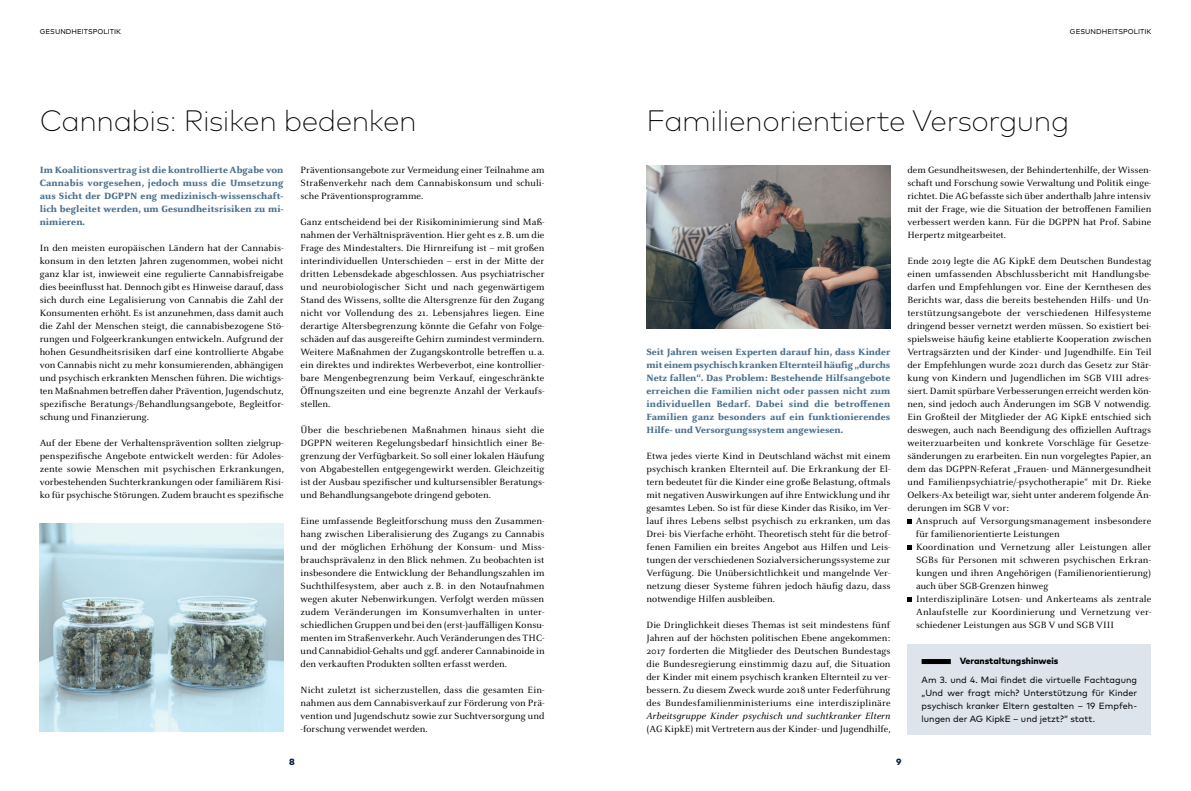
<style>
.page{position:relative;width:1191px;height:791px;background:#fff}
.page>*{position:absolute;margin:0;border:0;box-sizing:border-box;transform-origin:0 0}
.t1{font:200 29.5px "Mark Pro";letter-spacing:-.015em;color:#000}
.t2{font:10px/13px "Celeste Pro";letter-spacing:.005em;color:#000;text-align:justify}
.t3{font:800 10px/13px "Celeste Pro";letter-spacing:.005em;color:#4b718e;text-align:justify}
.t4{font:italic 10px "Celeste Pro";letter-spacing:.015em;color:#000}
.t5{font:9px/13px "Mark Pro";color:#000;text-align:justify}
.t6{font:800 9px "Mark Pro";color:#000}
.t7{font:800 9px "Mark Pro";color:#00203a}
.t8{font:7px "Mark Pro";letter-spacing:.005em;color:#000}
</style>
<div class="page">
<svg style="left:907px;top:519px;width:4px;height:5px"></svg>
<svg style="left:907px;top:545px;width:4px;height:5px"></svg>
<svg style="left:907px;top:597px;width:4px;height:5px"></svg>
<img style="left:646px;top:166px;width:244px;height:163px">
<div style="left:907px;top:644px;width:244px;height:90px;background:#dde4ec"></div>
<div style="left:921px;top:659px;width:29px;height:5px;background:#000"></div>
<img style="left:40px;top:524px;width:243px;height:208px">
<p class="t8" style="left:40px;top:26px;width:83px">GESUNDHEITSPOLITIK</p>
<p class="t8" style="left:1070px;top:26px;width:83px">GESUNDHEITSPOLITIK</p>
<h1 class="t1" style="left:40px;top:98px;width:378px">Cannabis: Risiken bedenken</h1>
<p class="t2" style="left:300px;top:163px;width:245px">Präventionsangebote zur Vermeidung einer Teilnahme am Straßenverkehr nach dem Cannabiskonsum und schuli&shy;sche Präventionsprogramme.</p>
<p class="t2" style="left:300px;top:215px;width:245px">Ganz entscheidend bei der Risikominimierung sind Maß&shy;nahmen der Verhältnisprävention. Hier geht es z.B. um die Frage des Mindestalters. Die Hirnreifung ist – mit großen interindividuellen Unterschieden – erst in der Mitte der dritten Lebensdekade abgeschlossen. Aus psychiatrischer und neurobiologischer Sicht und nach gegenwärtigem Stand des Wissens, sollte die Altersgrenze für den Zugang nicht vor Vollendung des 21. Lebensjahres liegen. Eine derartige Altersbegrenzung könnte die Gefahr von Folge&shy;schäden auf das ausgereifte Gehirn zumindest vermindern.<br>Weitere Maßnahmen der Zugangskontrolle betreffen u. a. ein direktes und indirektes Werbeverbot, eine kontrollier&shy;bare Mengenbegrenzung beim Verkauf, eingeschränkte Öffnungszeiten und eine begrenzte Anzahl der Verkaufs&shy;stellen.</p>
<p class="t2" style="left:300px;top:423px;width:245px">Über die beschriebenen Maßnahmen hinaus sieht die DGPPN weiteren Regelungsbedarf hinsichtlich einer Be&shy;grenzung der Verfügbarkeit. So soll einer lokalen Häufung von Abgabestellen entgegengewirkt werden. Gleichzeitig ist der Ausbau spezifischer und kultursensibler Beratungs&shy;und Behandlungsangebote dringend geboten.</p>
<p class="t2" style="left:300px;top:514px;width:245px">Eine umfassende Begleitforschung muss den Zusammen&shy;hang zwischen Liberalisierung des Zugangs zu Cannabis und der möglichen Erhöhung der Konsum- und Miss&shy;brauchsprävalenz in den Blick nehmen. Zu beobachten ist insbesondere die Entwicklung der Behandlungszahlen im Suchthilfesystem, aber auch z. B. in den Notaufnahmen wegen akuter Nebenwirkungen. Verfolgt werden müssen zudem Veränderungen im Konsumverhalten in unter&shy;schiedlichen Gruppen und bei den (erst-)auffälligen Konsu&shy;menten im Straßenverkehr. Auch Veränderungen des THC&shy;und Cannabidiol-Gehalts und ggf. anderer Cannabinoide in den verkauften Produkten sollten erfasst werden.</p>
<p class="t2" style="left:300px;top:683px;width:245px">Nicht zuletzt ist sicherzustellen, dass die gesamten Ein&shy;nahmen aus dem Cannabisverkauf zur Förderung von Prä&shy;vention und Jugendschutz sowie zur Suchtversorgung und -forschung verwendet werden.</p>
<p class="t3" style="left:40px;top:163px;width:245px">Im Koalitionsvertrag ist die kontrollierte Abgabe von Cannabis vorgesehen, jedoch muss die Umsetzung aus Sicht der DGPPN eng medizinisch-wissenschaft&shy;lich begleitet werden, um Gesundheitsrisiken zu mi&shy;nimieren.</p>
<p class="t2" style="left:40px;top:241px;width:246px">In den meisten europäischen Ländern hat der Cannabis&shy;konsum in den letzten Jahren zugenommen, wobei nicht ganz klar ist, inwieweit eine regulierte Cannabisfreigabe dies beeinflusst hat. Dennoch gibt es Hinweise darauf, dass sich durch eine Legalisierung von Cannabis die Zahl der Konsumenten erhöht. Es ist anzunehmen, dass damit auch die Zahl der Menschen steigt, die cannabisbezogene Stö&shy;rungen und Folgeerkrankungen entwickeln. Aufgrund der hohen Gesundheitsrisiken darf eine kontrollierte Abgabe von Cannabis nicht zu mehr konsumierenden, abhängigen und psychisch erkrankten Menschen führen. Die wichtigs&shy;ten Maßnahmen betreffen daher Prävention, Jugendschutz, spezifische Beratungs-/Behandlungsangebote, Begleitfor&shy;schung und Finanzierung.</p>
<p class="t2" style="left:40px;top:436px;width:246px">Auf der Ebene der Verhaltensprävention sollten zielgrup&shy;penspezifische Angebote entwickelt werden: für Adoles&shy;zente sowie Menschen mit psychischen Erkrankungen, vorbestehenden Suchterkrankungen oder familiärem Risi&shy;ko für psychische Störungen. Zudem braucht es spezifische</p>
<h1 class="t1" style="left:646px;top:98px;width:424px">Familienorientierte Versorgung</h1>
<p class="t3" style="left:646px;top:345px;width:245px">Seit Jahren weisen Experten darauf hin, dass Kinder mit einem psychisch kranken Elternteil häufig „durchs Netz fallen“. Das Problem: Bestehende Hilfsangebote erreichen die Familien nicht oder passen nicht zum individuellen Bedarf. Dabei sind die betroffenen Familien ganz besonders auf ein funktionierendes Hilfe- und Versorgungssystem angewiesen.</p>
<p class="t2" style="left:646px;top:449px;width:245px">Etwa jedes vierte Kind in Deutschland wächst mit einem psychisch kranken Elternteil auf. Die Erkrankung der El&shy;tern bedeutet für die Kinder eine große Belastung, oftmals mit negativen Auswirkungen auf ihre Entwicklung und ihr gesamtes Leben. So ist für diese Kinder das Risiko, im Ver&shy;lauf ihres Lebens selbst psychisch zu erkranken, um das Drei- bis Vierfache erhöht. Theoretisch steht für die betrof&shy;fenen Familien ein breites Angebot aus Hilfen und Leis&shy;tungen der verschiedenen Sozialversicherungssysteme zur Verfügung. Die Unübersichtlichkeit und mangelnde Ver&shy;netzung dieser Systeme führen jedoch häufig dazu, dass notwendige Hilfen ausbleiben.</p>
<p class="t2" style="left:646px;top:618px;width:245px">Die Dringlichkeit dieses Themas ist seit mindestens fünf Jahren auf der höchsten politischen Ebene angekommen:<br>2017 forderten die Mitglieder des Deutschen Bundestags die Bundesregierung einstimmig dazu auf, die Situation der Kinder mit einem psychisch kranken Elternteil zu ver&shy;bessern. Zu diesem Zweck wurde 2018 unter Federführung des Bundesfamilienministeriums eine interdisziplinäre</p>
<p class="t4" style="left:646px;top:709px;width:245px">Arbeitsgruppe Kinder psychisch und suchtkranker Eltern</p>
<p class="t2" style="left:646px;top:722px;width:246px">(AG KipkE) mit Vertretern aus der Kinder- und Jugendhilfe,</p>
<p class="t2" style="left:907px;top:163px;width:245px">dem Gesundheitswesen, der Behindertenhilfe, der Wissen&shy;schaft und Forschung sowie Verwaltung und Politik einge&shy;richtet. Die AG befasste sich über anderthalb Jahre intensiv mit der Frage, wie die Situation der betroffenen Familien verbessert werden kann. Für die DGPPN hat Prof. Sabine Herpertz mitgearbeitet.</p>
<p class="t2" style="left:907px;top:254px;width:245px">Ende 2019 legte die AG KipkE dem Deutschen Bundestag einen umfassenden Abschlussbericht mit Handlungsbe&shy;darfen und Empfehlungen vor. Eine der Kernthesen des Berichts war, dass die bereits bestehenden Hilfs- und Un&shy;terstützungsangebote der verschiedenen Hilfesysteme dringend besser vernetzt werden müssen. So existiert bei&shy;spielsweise häufig keine etablierte Kooperation zwischen Vertragsärzten und der Kinder- und Jugendhilfe. Ein Teil der Empfehlungen wurde 2021 durch das Gesetz zur Stär&shy;kung von Kindern und Jugendlichen im SGB VIII adres&shy;siert. Damit spürbare Verbesserungen erreicht werden kön&shy;nen, sind jedoch auch Änderungen im SGB V notwendig.<br>Ein Großteil der Mitglieder der AG KipkE entschied sich deswegen, auch nach Beendigung des offiziellen Auftrags weiterzuarbeiten und konkrete Vorschläge für Gesetze&shy;sänderungen zu erarbeiten. Ein nun vorgelegtes Papier, an dem das DGPPN-Referat „Frauen- und Männergesundheit und Familienpsychiatrie/-psychotherapie“ mit Dr. Rieke Oelkers-Ax beteiligt war, sieht unter anderem folgende Än&shy;derungen im SGB V vor:</p>
<p class="t2" style="left:916px;top:514px;width:237px;text-align:left">Anspruch auf Versorgungsmanagement insbesondere für familienorientierte Leistungen<br>Koordination und Vernetzung aller Leistungen aller SGBs für Personen mit schweren psychischen Erkran&shy;kungen und ihren Angehörigen (Familienorientierung) auch über SGB-Grenzen hinweg<br>Interdisziplinäre Lotsen- und Ankerteams als zentrale Anlaufstelle zur Koordinierung und Vernetzung ver&shy;schiedener Leistungen aus SGB V und SGB VIII</p>
<p class="t6" style="left:959px;top:654px;width:100px">Veranstaltungshinweis</p>
<p class="t5" style="left:921px;top:672px;width:217px">Am 3. und 4. Mai findet die virtuelle Fachtagung „Und wer fragt mich? Unterstützung für Kinder psychisch kranker Eltern gestalten – 19 Empfeh&shy;lungen der AG KipkE – und jetzt?“ statt.</p>
<p class="t7" style="left:289px;top:755px;width:7px">8</p>
<p class="t7" style="left:896px;top:755px;width:7px">9</p>
</div>
